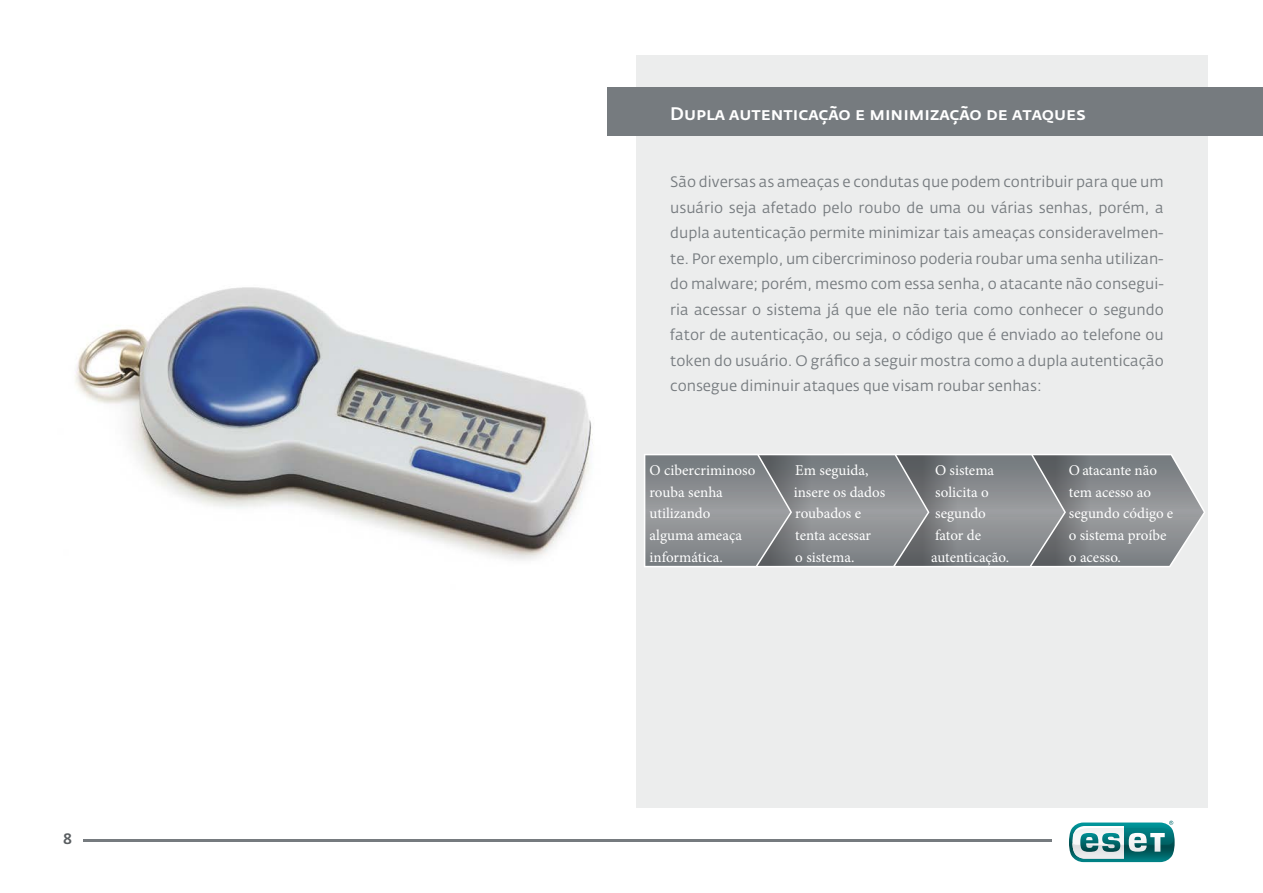
<style>
.page{position:relative;width:1263px;height:893px;background:#fff}
.page>*{position:absolute;margin:0;border:0;box-sizing:border-box;transform-origin:0 0}
.t1{font:500 18px "Fedra Sans Alt Pro";color:#fff}
.t2{font:15px/25.5px "Fedra Sans Alt Pro";color:#767b7f;text-align:justify}
.t3{font:15px/21.6px "Minion Pro";color:#fff}
.t4{font:500 15px "Fedra Sans Alt Pro";color:#5a5e61}
</style>
<div class="page">
<div style="left:637px;top:55px;width:571px;height:752px;background:#eceded"></div>
<hr style="left:83px;top:839px;width:969px;height:2px;background:#767b7f">
<svg style="left:1069px;top:821px;width:105px;height:41px"></svg>
<img style="left:75px;top:287px;width:518px;height:273px">
<svg style="left:644px;top:454px;width:561px;height:113px;background:#8c8f92"></svg>
<div style="left:607px;top:87px;width:656px;height:49px;background:#767b7f"></div>
<p class="t4" style="left:63px;top:830px;width:10px">8</p>
<p class="t1" style="left:670px;top:103px;width:417px">Dupla autenticação e minimização de ataques</p>
<p class="t2" style="left:670px;top:169px;width:495px">São diversas as ameaças e condutas que podem contribuir para que um usuário seja afetado pelo roubo de uma ou várias senhas, porém, a dupla autenticação permite minimizar tais ameaças consideravelmen&shy;te. Por exemplo, um cibercriminoso poderia roubar uma senha utilizan&shy;do malware; porém, mesmo com essa senha, o atacante não consegui&shy;ria acessar o sistema já que ele não teria como conhecer o segundo fator de autenticação, ou seja, o código que é enviado ao telefone ou token do usuário. O gráfico a seguir mostra como a dupla autenticação consegue diminuir ataques que visam roubar senhas:</p>
<p class="t3" style="left:650px;top:460px;width:107px">O cibercriminoso rouba senha utilizando alguma ameaça informática.</p>
<p class="t3" style="left:794px;top:460px;width:93px">Em seguida, insere os dados roubados e tenta acessar<br>o sistema.</p>
<p class="t3" style="left:931px;top:460px;width:80px">O sistema solicita o segundo fator de autenticação.</p>
<p class="t3" style="left:1069px;top:460px;width:106px">O atacante não tem acesso ao segundo código e o sistema proíbe o acesso.</p>
</div>
